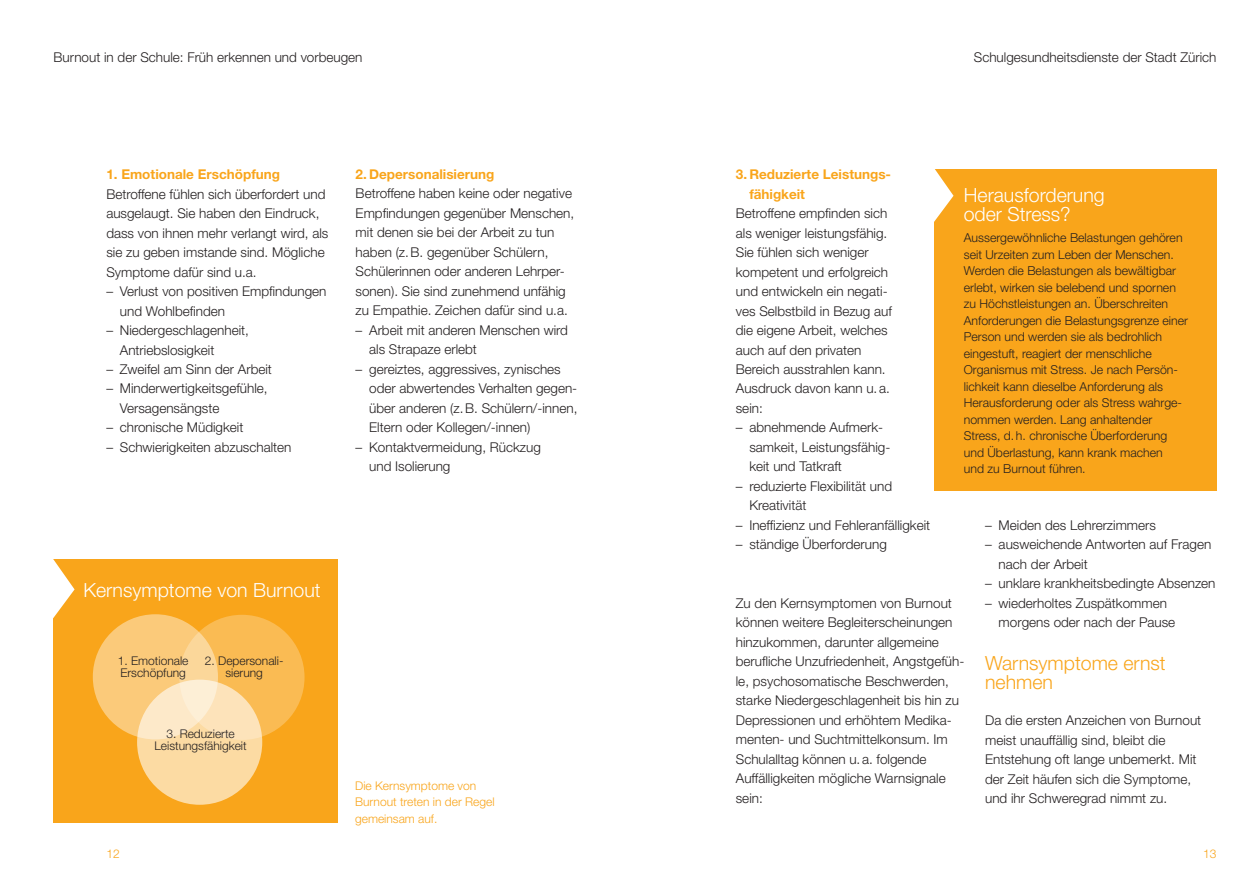
<style>
.page{position:relative;width:1259px;height:893px;background:#fff}
.page>*{position:absolute;margin:0;border:0;box-sizing:border-box;transform-origin:0 0}
.t1{font:300 19.5px/19.5px "Helvetica Neue LT Pro";color:#fff}
.t2{font:300 19.5px/19.5px "Helvetica Neue LT Pro";color:#f9a51b}
.t3{font:300 13.5px/19.5px "Helvetica Neue LT Pro";color:#231f20}
.t4{font:700 13.5px/19.5px "Helvetica Neue LT Pro";color:#f9a51b}
.t5{font:300 12.3px/16.5px "Helvetica Neue LT Pro";color:#231f20}
.t6{font:300 12px/12px "Helvetica Neue LT Pro";color:#231f20;text-align:center}
.t7{font:300 12px/16.5px "Helvetica Neue LT Pro";color:#f9a51b}
</style>
<div class="page">
<div style="left:54px;top:559px;width:284px;height:264px;background:#f9a51b"></div>
<svg style="left:53px;top:559px;width:22px;height:59px"></svg>
<div style="left:93px;top:614px;width:125px;height:125px;background:#fbca7a;border-radius:50%"></div>
<svg style="left:179px;top:615px;width:125px;height:125px;background:#fabf5e"></svg>
<svg style="left:137px;top:680px;width:125px;height:125px;background:#fce0b1"></svg>
<div style="left:934px;top:169px;width:282px;height:322px;background:#f9a51b"></div>
<svg style="left:934px;top:169px;width:20px;height:53px"></svg>
<p class="t3" style="left:54px;top:47px;width:310px">Burnout in der Schule: Früh erkennen und vorbeugen</p>
<p class="t4" style="left:106px;top:164px;width:175px">1. Emotionale Erschöpfung</p>
<p class="t3" style="left:106px;top:184px;width:224px">Betroffene fühlen sich überfordert und ausgelaugt. Sie haben den Eindruck, dass von ihnen mehr verlangt wird, als sie zu geben imstande sind. Mögliche Symptome dafür sind u.a.</p>
<p class="t3" style="left:120px;top:281px;width:208px;text-indent:-14px">– Verlust von positiven Empfindungen und Wohlbefinden</p>
<p class="t3" style="left:120px;top:320px;width:131px;text-indent:-14px">– Niedergeschlagenheit,<br>Antriebslosigkeit</p>
<p class="t3" style="left:106px;top:359px;width:167px">– Zweifel am Sinn der Arbeit</p>
<p class="t3" style="left:120px;top:379px;width:149px;text-indent:-14px">– Minderwertigkeitsgefühle,<br>Versagensängste</p>
<p class="t3" style="left:106px;top:418px;width:139px">– chronische Müdigkeit</p>
<p class="t3" style="left:106px;top:437px;width:187px">– Schwierigkeiten abzuschalten</p>
<p class="t4" style="left:356px;top:164px;width:140px">2. Depersonalisierung</p>
<p class="t3" style="left:356px;top:184px;width:220px">Betroffene haben keine oder negative Empfindungen gegenüber Menschen, mit denen sie bei der Arbeit zu tun haben (z.B. gegenüber Schülern, Schülerinnen oder anderen Lehrper&shy;sonen). Sie sind zunehmend unfähig zu Empathie. Zeichen dafür sind u.a.</p>
<p class="t3" style="left:369px;top:320px;width:200px;text-indent:-14px">– Arbeit mit anderen Menschen wird als Strapaze erlebt</p>
<p class="t3" style="left:369px;top:359px;width:210px;text-indent:-14px">– gereiztes, aggressives, zynisches oder abwertendes Verhalten gegen&shy;über anderen (z.B. Schülern/-innen, Eltern oder Kollegen/-innen)</p>
<p class="t3" style="left:369px;top:437px;width:173px;text-indent:-14px">– Kontaktvermeidung, Rückzug und Isolierung</p>
<h1 class="t1" style="left:83px;top:580px;width:239px">Kernsymptome von Burnout</h1>
<p class="t6" style="left:118px;top:655px;width:72px;text-align:left">1. Emotionale<br>Erschöpfung</p>
<p class="t6" style="left:205px;top:655px;width:80px">2. Depersonali&shy;sierung</p>
<p class="t6" style="left:154px;top:727px;width:94px">3. Reduzierte<br>Leistungsfähigkeit</p>
<p class="t7" style="left:355px;top:777px;width:141px">Die Kernsymptome von<br>Burnout treten in der Regel gemeinsam auf.</p>
<p class="t3" style="left:974px;top:47px;width:244px">Schulgesundheitsdienste der Stadt Zürich</p>
<p class="t4" style="left:749px;top:164px;width:143px;text-indent:-14px">3. Reduzierte Leistungs&shy;fähigkeit</p>
<p class="t3" style="left:736px;top:203px;width:158px">Betroffene empfinden sich als weniger leistungsfähig.<br>Sie fühlen sich weniger kompetent und erfolgreich und entwickeln ein negati&shy;ves Selbstbild in Bezug auf die eigene Arbeit, welches auch auf den privaten<br>Bereich ausstrahlen kann.<br>Ausdruck davon kann u.a. sein:</p>
<p class="t3" style="left:749px;top:418px;width:142px;text-indent:-14px">– abnehmende Aufmerk&shy;samkeit, Leistungsfähig&shy;keit und Tatkraft</p>
<p class="t3" style="left:749px;top:476px;width:144px;text-indent:-14px">– reduzierte Flexibilität und<br>Kreativität</p>
<p class="t3" style="left:736px;top:515px;width:196px">– Ineffizienz und Fehleranfälligkeit</p>
<p class="t3" style="left:736px;top:535px;width:153px">– ständige Überforderung</p>
<h1 class="t1" style="left:963px;top:185px;width:142px">Herausforderung oder Stress?</h1>
<p class="t5" style="left:963px;top:230px;width:226px">Aussergewöhnliche Belastungen gehören seit Urzeiten zum Leben der Menschen.<br>Werden die Belastungen als bewältigbar erlebt, wirken sie belebend und spornen zu Höchstleistungen an. Überschreiten Anforderungen die Belastungsgrenze einer Person und werden sie als bedrohlich eingestuft, reagiert der menschliche Organismus mit Stress. Je nach Persön&shy;lichkeit kann dieselbe Anforderung als Herausforderung oder als Stress wahrge&shy;nommen werden. Lang anhaltender Stress, d.h. chronische Überforderung und Überlastung, kann krank machen<br>und zu Burnout führen.</p>
<p class="t3" style="left:985px;top:515px;width:172px">– Meiden des Lehrerzimmers</p>
<p class="t3" style="left:998px;top:535px;width:214px;text-indent:-14px">– ausweichende Antworten auf Fragen nach der Arbeit</p>
<p class="t3" style="left:985px;top:573px;width:232px">– unklare krankheitsbedingte Absenzen</p>
<p class="t3" style="left:998px;top:593px;width:178px;text-indent:-14px">– wiederholtes Zuspätkommen morgens oder nach der Pause</p>
<h1 class="t2" style="left:985px;top:652px;width:182px">Warnsymptome ernst nehmen</h1>
<p class="t3" style="left:985px;top:710px;width:218px">Da die ersten Anzeichen von Burnout meist unauffällig sind, bleibt die Entstehung oft lange unbemerkt. Mit der Zeit häufen sich die Symptome, und ihr Schweregrad nimmt zu.</p>
<p class="t3" style="left:736px;top:593px;width:230px">Zu den Kernsymptomen von Burnout können weitere Begleiterscheinungen hinzukommen, darunter allgemeine berufliche Unzufriedenheit, Angstgefüh&shy;le, psychosomatische Beschwerden, starke Niedergeschlagenheit bis hin zu Depressionen und erhöhtem Medika&shy;menten- und Suchtmittelkonsum. Im Schulalltag können u.a. folgende Auffälligkeiten mögliche Warnsignale sein:</p>
<p class="t7" style="left:106px;top:845px;width:15px">12</p>
<p class="t7" style="left:1203px;top:845px;width:15px">13</p>
</div>
